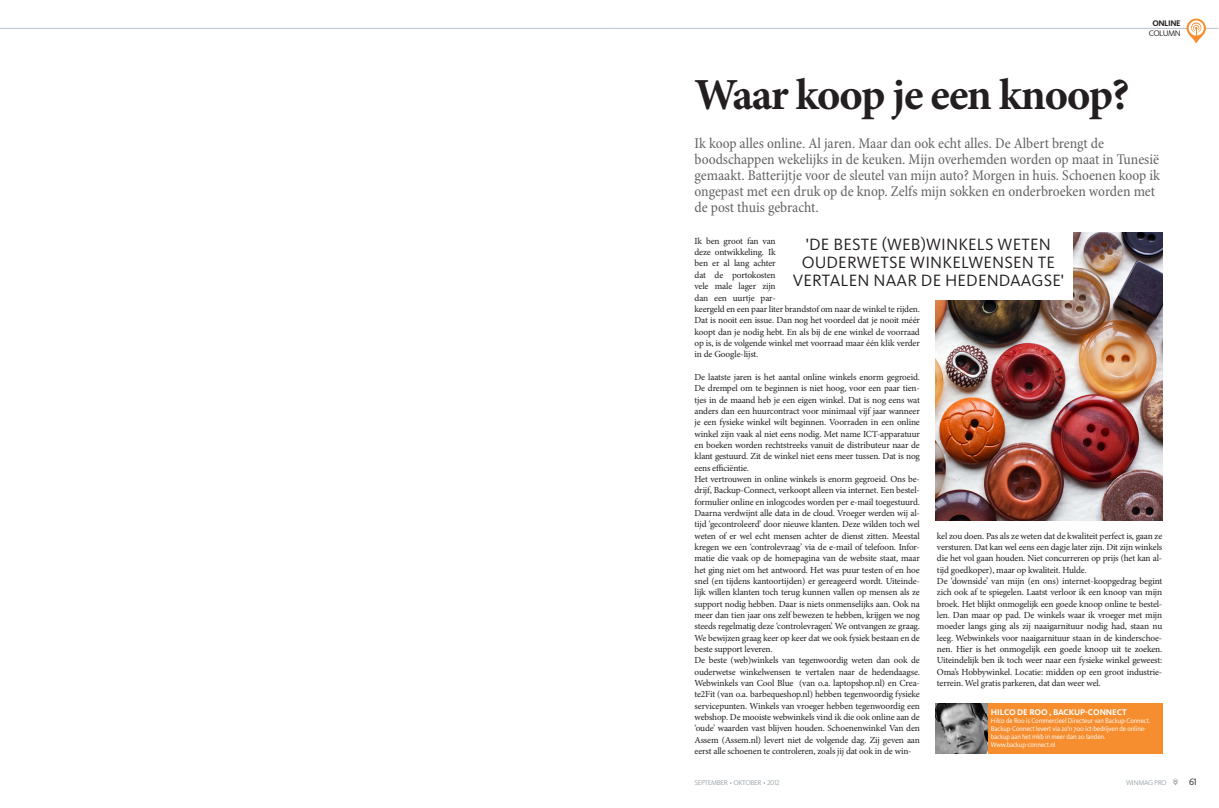
<style>
.page{position:relative;width:1219px;height:808px;background:#fff}
.page>*{position:absolute;margin:0;border:0;box-sizing:border-box;transform-origin:0 0}
.t1{font:700 44.4px "Minion Pro";letter-spacing:-.03em;color:#231f20}
.STREAMER{font:17px/18px "Kievit OT";letter-spacing:.01em;color:#231f20;text-align:center}
.t2{font:condensed 15px/16px "Minion Pro";color:#636366}
.t3{font:9.6px "Kievit OT";color:#231f20}
.t4{font:9.3px/11.3px "Minion Pro";letter-spacing:-.015em;color:#231f20;text-align:justify}
.KOP_KADER{font:700 8.6px "Kievit OT";letter-spacing:-.005em;color:#fff}
.t5{font:700 8.4px "Kievit OT";letter-spacing:-.05em;color:#231f20}
.t6{font:8.4px "Kievit OT";letter-spacing:-.055em;color:#231f20}
.t7{font:7.2px "Kievit OT";letter-spacing:-.05em;color:#9da5ab}
.KADER{font:7px/8px "Kievit OT";letter-spacing:-.02em;color:#fff;scale:.96 1}
</style>
<div class="page">
<hr style="left:609px;top:28px;width:609px;height:1px;background:#b7c2c9">
<hr style="left:0;top:28px;width:609px;height:1px;background:#b7c2c9">
<svg style="left:1173px;top:779px;width:5px;height:6px"></svg>
<svg style="left:1186px;top:19px;width:20px;height:24px"></svg>
<div style="left:986px;top:703px;width:176px;height:51px;background:#f68e30"></div>
<img style="left:935px;top:232px;width:227px;height:289px">
<div style="left:784px;top:228px;width:289px;height:71px;background:#fff"></div>
<img style="left:935px;top:703px;width:52px;height:51px">
<p class="t5" style="left:1152px;top:18px;width:30px">ONLINE</p>
<p class="t6" style="left:1149px;top:28px;width:33px">COLUMN</p>
<p class="t1" style="left:694px;top:68px;width:437px">Waar koop je een knoop?</p>
<p class="t2" style="left:694px;top:136px;width:467px">Ik koop alles online. Al jaren. Maar dan ook echt alles. De Albert brengt de boodschappen wekelijks in de keuken. Mijn overhemden worden op maat in Tunesië gemaakt. Batterijtje voor de sleutel van mijn auto? Morgen in huis. Schoenen koop ik ongepast met een druk op de knop. Zelfs mijn sokken en onderbroeken worden met de post thuis gebracht.</p>
<p class="STREAMER" style="left:793px;top:235px;width:273px">'DE BESTE (WEB)WINKELS WETEN<br>OUDERWETSE WINKELWENSEN TE<br>VERTALEN NAAR DE HEDENDAAGSE'</p>
<p class="t4" style="left:694px;top:236px;width:227px;text-align:left">Ik ben groot fan van<br>deze ontwikkeling. Ik<br>ben er al lang achter<br>dat de portokosten<br>vele male lager zijn<br>dan een uurtje par-<br>keergeld en een paar liter brandstof om naar de winkel te rijden.<br>Dat is nooit een issue. Dan nog het voordeel dat je nooit méér koopt dan je nodig hebt. En als bij de ene winkel de voorraad op is, is de volgende winkel met voorraad maar één klik verder in de Google-lijst.</p>
<p class="t4" style="left:694px;top:372px;width:227px">De laatste jaren is het aantal online winkels enorm gegroeid.<br>De drempel om te beginnen is niet hoog, voor een paar tien&shy;tjes in de maand heb je een eigen winkel. Dat is nog eens wat anders dan een huurcontract voor minimaal vijf jaar wanneer je een fysieke winkel wilt beginnen. Voorraden in een online winkel zijn vaak al niet eens nodig. Met name ICT-apparatuur en boeken worden rechtstreeks vanuit de distributeur naar de klant gestuurd. Zit de winkel niet eens meer tussen. Dat is nog eens efficiëntie.</p>
<p class="t4" style="left:694px;top:474px;width:227px">Het vertrouwen in online winkels is enorm gegroeid. Ons be&shy;drijf, Backup-Connect, verkoopt alleen via internet. Een bestel&shy;formulier online en inlogcodes worden per e-mail toegestuurd.<br>Daarna verdwijnt alle data in de cloud. Vroeger werden wij al&shy;tijd ‘gecontroleerd’ door nieuwe klanten. Deze wilden toch wel weten of er wel echt mensen achter de dienst zitten. Meestal kregen we een ‘controlevraag’ via de e-mail of telefoon. Infor&shy;matie die vaak op de homepagina van de website staat, maar het ging niet om het antwoord. Het was puur testen of en hoe snel (en tijdens kantoortijden) er gereageerd wordt. Uiteinde&shy;lijk willen klanten toch terug kunnen vallen op mensen als ze support nodig hebben. Daar is niets onmenselijks aan. Ook na meer dan tien jaar ons zelf bewezen te hebben, krijgen we nog steeds regelmatig deze ‘controlevragen’. We ontvangen ze graag.<br>We bewijzen graag keer op keer dat we ook fysiek bestaan en de beste support leveren.</p>
<p class="t4" style="left:694px;top:655px;width:227px">De beste (web)winkels van tegenwoordig weten dan ook de ouderwetse winkelwensen te vertalen naar de hedendaagse.<br>Webwinkels van Cool Blue (van o.a. laptopshop.nl) en Crea&shy;te2Fit (van o.a. barbequeshop.nl) hebben tegenwoordig fysieke servicepunten. Winkels van vroeger hebben tegenwoordig een webshop. De mooiste webwinkels vind ik die ook online aan de ‘oude’ waarden vast blijven houden. Schoenenwinkel Van den Assem (Assem.nl) levert niet de volgende dag. Zij geven aan eerst alle schoenen te controleren, zoals jij dat ook in de win-</p>
<p class="t4" style="left:937px;top:530px;width:227px">kel zou doen. Pas als ze weten dat de kwaliteit perfect is, gaan ze versturen. Dat kan wel eens een dagje later zijn. Dit zijn winkels die het vol gaan houden. Niet concurreren op prijs (het kan al&shy;tijd goedkoper), maar op kwaliteit. Hulde.</p>
<p class="t4" style="left:937px;top:576px;width:227px">De ‘downside’ van mijn (en ons) internet-koopgedrag begint zich ook af te spiegelen. Laatst verloor ik een knoop van mijn broek. Het blijkt onmogelijk een goede knoop online te bestel&shy;len. Dan maar op pad. De winkels waar ik vroeger met mijn moeder langs ging als zij naaigarnituur nodig had, staan nu leeg. Webwinkels voor naaigarnituur staan in de kinderschoe&shy;nen. Hier is het onmogelijk een goede knoop uit te zoeken.<br>Uiteindelijk ben ik toch weer naar een fysieke winkel geweest:<br>Oma’s Hobbywinkel. Locatie: midden op een groot industrie&shy;terrein. Wel gratis parkeren, dat dan weer wel.</p>
<p class="KOP_KADER" style="left:991px;top:707px;width:137px">HILCO DE ROO , BACKUP-CONNECT</p>
<p class="KADER" style="left:991px;top:717px;width:168px">Hilco de Roo is Commercieel Directeur van Backup-Connect.<br>Backup-Connect levert via zo'n 700 ict-bedrijven de online&shy;backup aan het mkb in meer dan 20 landen.</p>
<p class="KADER" style="left:991px;top:741px;width:69px">Www.backup-connect.nl</p>
<p class="t7" style="left:695px;top:778px;width:87px">SEPTEMBER OKTOBER 2012</p>
<p class="t7" style="left:1126px;top:778px;width:42px">WINMAG PRO</p>
<p class="t3" style="left:1189px;top:776px;width:9px">61</p>
</div>
